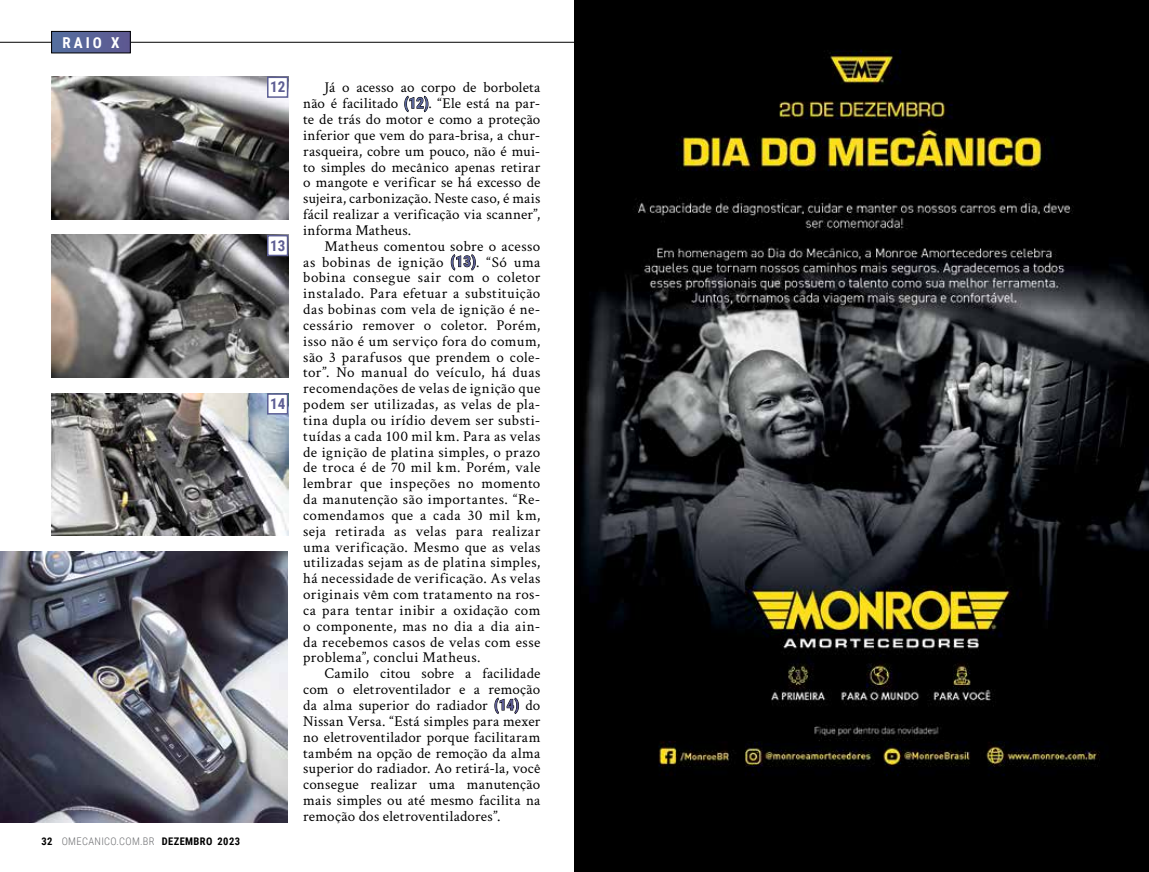
<style>
.page{position:relative;width:1149px;height:872px;background:#fff}
.page>*{position:absolute;margin:0;border:0;box-sizing:border-box;transform-origin:0 0}
.t1{font:15px/15.9px "Crimson Text";letter-spacing:.02em;color:#000;text-align:justify}
.t2{font:700 15px "Roboto Condensed";color:#5e5e94}
.t3{font:700 15px "Roboto Condensed";color:#fff}
.t4{font:300 10.5px "Roboto Condensed";letter-spacing:.035em;color:#6d6e71}
.s1{font-weight:700;color:#000}
.s2{font-family:"Roboto Condensed";font-weight:700}
</style>
<div class="page">
<hr style="left:0;top:42px;width:574px;height:1px;background:#000">
<div style="left:52px;top:31px;width:78px;height:22px;background:#596398"></div>
<div style="left:51px;top:31px;width:79px;height:22px;border:1px solid #000"></div>
<img style="left:51px;top:77px;width:237px;height:142px">
<svg style="left:266px;top:76px;width:23px;height:23px"></svg>
<img style="left:51px;top:235px;width:237px;height:142px">
<svg style="left:266px;top:234px;width:23px;height:23px"></svg>
<img style="left:51px;top:393px;width:237px;height:143px">
<svg style="left:266px;top:393px;width:23px;height:22px"></svg>
<img style="left:0;top:551px;width:287px;height:271px">
<img style="left:574px;top:0;width:574px;height:872px">
<p class="t3" style="left:62px;top:32px;width:59px">RAIO X</p>
<p class="t4" style="left:41px;top:834px;width:200px"><span class="s1">32</span> OMECANICO.COM.BR <span class="s1">DEZEMBRO 2023</span></p>
<p class="t2" style="left:270px;top:76px;width:17px">12</p>
<p class="t1" style="left:303px;top:79px;width:239px;text-indent:21px">Já o acesso ao corpo de borboleta não é facilitado <span class="s2">(12)</span>. “Ele está na par&shy;te de trás do motor e como a proteção inferior que vem do para-brisa, a chur&shy;rasqueira, cobre um pouco, não é mui&shy;to simples do mecânico apenas retirar o mangote e verificar se há excesso de sujeira, carbonização. Neste caso, é mais fácil realizar a verificação via scanner”, informa Matheus.</p>
<p class="t1" style="left:303px;top:237px;width:239px;text-indent:21px">Matheus comentou sobre o acesso as bobinas de ignição <span class="s2">(13)</span>. “Só uma bobina consegue sair com o coletor instalado. Para efetuar a substituição das bobinas com vela de ignição é ne&shy;cessário remover o coletor. Porém, isso não é um serviço fora do comum, são 3 parafusos que prendem o cole&shy;tor”. No manual do veículo, há duas recomendações de velas de ignição que podem ser utilizadas, as velas de pla&shy;tina dupla ou irídio devem ser substi&shy;tuídas a cada 100 mil km. Para as velas de ignição de platina simples, o prazo de troca é de 70 mil km. Porém, vale lembrar que inspeções no momento da manutenção são importantes. “Re&shy;comendamos que a cada 30 mil km, seja retirada as velas para realizar uma verificação. Mesmo que as velas utilizadas sejam as de platina simples, há necessidade de verificação. As velas originais vêm com tratamento na ros&shy;ca para tentar inibir a oxidação com o componente, mas no dia a dia ain&shy;da recebemos casos de velas com esse problema”, conclui Matheus.</p>
<p class="t1" style="left:303px;top:665px;width:239px;text-indent:21px">Camilo citou sobre a facilidade com o eletroventilador e a remoção da alma superior do radiador <span class="s2">(14)</span> do Nissan Versa. “Está simples para mexer no eletroventilador porque facilitaram também na opção de remoção da alma superior do radiador. Ao retirá-la, você consegue realizar uma manutenção mais simples ou até mesmo facilita na remoção dos eletroventiladores”.</p>
<p class="t2" style="left:270px;top:235px;width:17px">13</p>
<p class="t2" style="left:270px;top:393px;width:17px">14</p>
</div>
